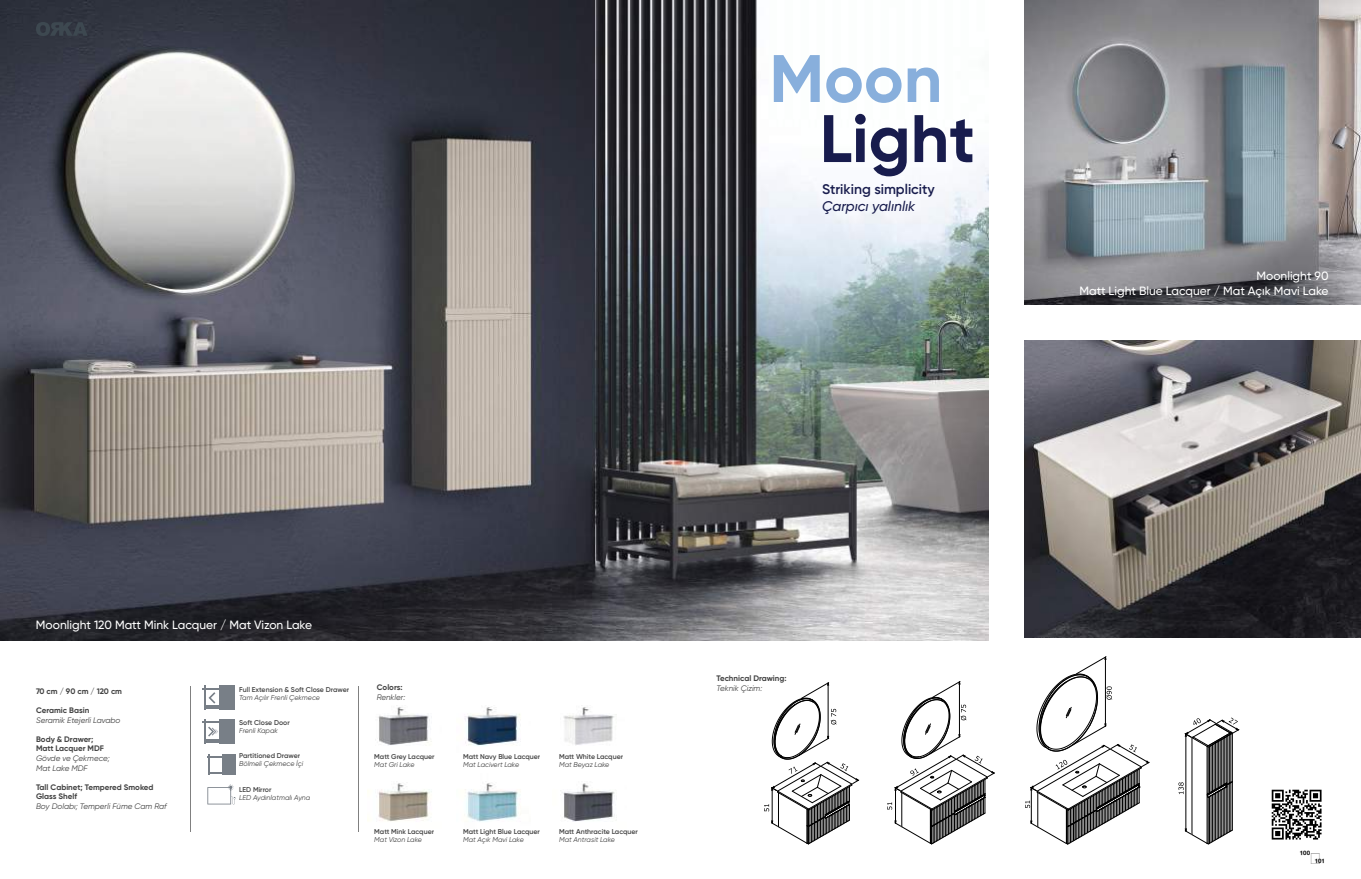
<style>
.page{position:relative;width:1361px;height:879px;background:#fff}
.page>*{position:absolute;margin:0;border:0;box-sizing:border-box;transform-origin:0 0}
.t1{font:700 67px "Gilroy";color:#181c4d}
.t2{font:700 67px "Gilroy";color:#88afdc}
.t3{font:200 21px "Helvetica Neue";color:#000}
.t4{font:600 14px "Gilroy";color:#181c4d}
.t5{font:italic 500 14px "Gilroy";color:#181c4d}
.t6{font:500 12px/14.4px "Gilroy";color:#fff;text-align:right}
.t7{font:700 8px/9.6px "Gilroy";color:#434343}
.t8{font:italic 8px/9.6px "Gilroy";color:#434343}
.t9{font:600 7px "Gilroy";color:#434343}
.t10{font:italic 7px "Gilroy";color:#434343}
.t11{font:700 6px "Helvetica Turk";letter-spacing:.005em;color:#000}
</style>
<div class="page">
<img style="left:378px;top:707px;width:54px;height:39px">
<img style="left:464px;top:707px;width:57px;height:39px">
<img style="left:563px;top:707px;width:54px;height:38px">
<img style="left:378px;top:783px;width:54px;height:38px">
<img style="left:465px;top:783px;width:55px;height:39px">
<img style="left:562px;top:783px;width:55px;height:39px">
<hr style="left:190px;top:686px;width:1px;height:145px;background:#808080">
<hr style="left:358px;top:686px;width:1px;height:145px;background:#808080">
<img style="left:0;top:0;width:988px;height:640px">
<div style="left:220px;top:686px;width:15px;height:24px;background:#787f87"></div>
<hr style="left:204px;top:705px;width:16px;height:3px;background:#787f87">
<hr style="left:204px;top:686px;width:2px;height:24px;background:#787f87">
<svg style="left:202px;top:688px;width:18px;height:15px"></svg>
<div style="left:220px;top:719px;width:15px;height:24px;background:#787f87"></div>
<hr style="left:204px;top:739px;width:16px;height:3px;background:#787f87">
<hr style="left:204px;top:719px;width:2px;height:24px;background:#787f87">
<svg style="left:202px;top:721px;width:18px;height:15px"></svg>
<div style="left:222px;top:754px;width:13px;height:21px;background:#787f87"></div>
<svg style="left:207px;top:754px;width:15px;height:21px"></svg>
<svg style="left:207px;top:784px;width:28px;height:20px"></svg>
<img style="left:1024px;top:0;width:337px;height:304px">
<img style="left:1024px;top:340px;width:337px;height:297px">
<hr style="left:1230px;top:734px;width:1px;height:48px;background:#000">
<hr style="left:1228px;top:735px;width:1px;height:48px;background:#000">
<hr style="left:1225px;top:736px;width:1px;height:47px;background:#000">
<hr style="left:1221px;top:739px;width:1px;height:47px;background:#000">
<hr style="left:1218px;top:741px;width:1px;height:46px;background:#000">
<hr style="left:1216px;top:742px;width:1px;height:46px;background:#000">
<hr style="left:1213px;top:743px;width:1px;height:47px;background:#000">
<hr style="left:1212px;top:744px;width:1px;height:47px;background:#000">
<hr style="left:1209px;top:746px;width:1px;height:47px;background:#000">
<hr style="left:1206px;top:746px;width:1px;height:97px;background:#000">
<hr style="left:1228px;top:783px;width:1px;height:48px;background:#000">
<hr style="left:1230px;top:782px;width:1px;height:49px;background:#000">
<hr style="left:1212px;top:795px;width:1px;height:46px;background:#000">
<hr style="left:1213px;top:794px;width:1px;height:46px;background:#000">
<hr style="left:1216px;top:792px;width:1px;height:46px;background:#000">
<hr style="left:1218px;top:791px;width:1px;height:47px;background:#000">
<hr style="left:1221px;top:789px;width:1px;height:47px;background:#000">
<hr style="left:1225px;top:787px;width:1px;height:46px;background:#000">
<hr style="left:1191px;top:737px;width:1px;height:97px;background:#000">
<hr style="left:1209px;top:796px;width:1px;height:47px;background:#000">
<hr style="left:1207px;top:747px;width:1px;height:46px;background:#000">
<hr style="left:1210px;top:745px;width:1px;height:47px;background:#000">
<hr style="left:1207px;top:797px;width:1px;height:47px;background:#000">
<hr style="left:1232px;top:781px;width:1px;height:49px;background:#000">
<hr style="left:1227px;top:784px;width:1px;height:48px;background:#000">
<hr style="left:1210px;top:795px;width:1px;height:47px;background:#000">
<hr style="left:1215px;top:793px;width:1px;height:46px;background:#000">
<hr style="left:1219px;top:790px;width:1px;height:47px;background:#000">
<hr style="left:1222px;top:788px;width:1px;height:47px;background:#000">
<hr style="left:1224px;top:787px;width:1px;height:47px;background:#000">
<hr style="left:1224px;top:737px;width:1px;height:47px;background:#000">
<hr style="left:1219px;top:740px;width:1px;height:47px;background:#000">
<hr style="left:1215px;top:743px;width:1px;height:46px;background:#000">
<hr style="left:1222px;top:738px;width:1px;height:47px;background:#000">
<hr style="left:1227px;top:735px;width:1px;height:49px;background:#000">
<hr style="left:1232px;top:733px;width:1px;height:48px;background:#000">
<hr style="left:1185px;top:734px;width:1px;height:97px;background:#000">
<svg style="left:1184px;top:827px;width:49px;height:18px"></svg>
<svg style="left:1178px;top:782px;width:5px;height:12px"></svg>
<svg style="left:887px;top:681px;width:108px;height:164px"></svg>
<svg style="left:1184px;top:717px;width:56px;height:31px"></svg>
<svg style="left:1206px;top:780px;width:27px;height:18px"></svg>
<svg style="left:1025px;top:656px;width:125px;height:189px"></svg>
<svg style="left:764px;top:682px;width:96px;height:163px"></svg>
<svg style="left:1271px;top:789px;width:50px;height:50px"></svg>
<svg style="left:36px;top:22px;width:52px;height:14px"></svg>
<h1 class="t2" style="left:769px;top:37px;width:174px">Moon</h1>
<h1 class="t1" style="left:820px;top:97px;width:157px">Light</h1>
<h3 class="t4" style="left:822px;top:181px;width:114px">Striking simplicity</h3>
<h3 class="t5" style="left:822px;top:197px;width:94px">Çarpıcı yalınlık</h3>
<h3 class="t6" style="left:1079px;top:269px;width:250px">Moonlight 90<br>Matt Light Blue Lacquer / Mat Açık Mavi Lake</h3>
<h3 class="t6" style="left:36px;top:617px;width:278px">Moonlight 120 Matt Mink Lacquer / Mat Vizon Lake</h3>
<p class="t7" style="left:36px;top:686px;width:88px">70 cm / 90 cm / 120 cm</p>
<p class="t7" style="left:36px;top:705px;width:55px">Ceramic Basin</p>
<p class="t8" style="left:36px;top:715px;width:86px">Seramik Etejerli Lavabo</p>
<p class="t7" style="left:36px;top:734px;width:69px">Body &amp; Drawer;<br>Matt Lacquer MDF</p>
<p class="t8" style="left:36px;top:753px;width:75px">Gövde ve Çekmece;<br>Mat Lake MDF</p>
<p class="t7" style="left:36px;top:782px;width:119px">Tall Cabinet; Tempered Smoked<br>Glass Shelf</p>
<p class="t8" style="left:36px;top:801px;width:132px">Boy Dolabı; Temperli Füme Cam Raf</p>
<p class="t9" style="left:239px;top:685px;width:111px">Full Extension &amp; Soft Close Drawer</p>
<p class="t10" style="left:239px;top:693px;width:82px">Tam Açılır Frenli Çekmece</p>
<p class="t9" style="left:239px;top:718px;width:52px">Soft Close Door</p>
<p class="t10" style="left:239px;top:726px;width:40px">Frenli Kapak</p>
<p class="t9" style="left:239px;top:751px;width:63px">Partitioned Drawer</p>
<p class="t10" style="left:239px;top:759px;width:66px">Bölmeli Çekmece İçi</p>
<p class="t9" style="left:239px;top:785px;width:34px">LED Mirror</p>
<p class="t10" style="left:239px;top:793px;width:73px">LED Aydınlatmalı Ayna</p>
<p class="t7" style="left:377px;top:682px;width:27px">Colors:</p>
<p class="t8" style="left:377px;top:692px;width:30px">Renkler:</p>
<p class="t9" style="left:374px;top:752px;width:62px">Matt Grey Lacquer</p>
<p class="t10" style="left:374px;top:760px;width:42px">Mat Gri Lake</p>
<p class="t9" style="left:374px;top:827px;width:61px">Matt Mink Lacquer</p>
<p class="t10" style="left:374px;top:836px;width:49px">Mat Vizon Lake</p>
<p class="t9" style="left:463px;top:752px;width:79px">Matt Navy Blue Lacquer</p>
<p class="t10" style="left:463px;top:760px;width:58px">Mat Lacivert Lake</p>
<p class="t9" style="left:559px;top:752px;width:66px">Matt White Lacquer</p>
<p class="t10" style="left:559px;top:760px;width:52px">Mat Beyaz Lake</p>
<p class="t9" style="left:463px;top:827px;width:78px">Matt Light Blue Lacquer</p>
<p class="t10" style="left:463px;top:836px;width:62px">Mat Açık Mavi Lake</p>
<p class="t9" style="left:559px;top:827px;width:80px">Matt Anthracite Lacquer</p>
<p class="t10" style="left:559px;top:836px;width:57px">Mat Antrasit Lake</p>
<p class="t7" style="left:716px;top:673px;width:72px">Technical Drawing:</p>
<p class="t8" style="left:716px;top:683px;width:47px">Teknik Çizim:</p>
<p class="t11" style="left:1299px;top:848px;width:12px">100</p>
<h2 class="t3" style="left:1310px;top:840px;width:8px">/</h2>
<p class="t11" style="left:1315px;top:856px;width:12px">101</p>
</div>
